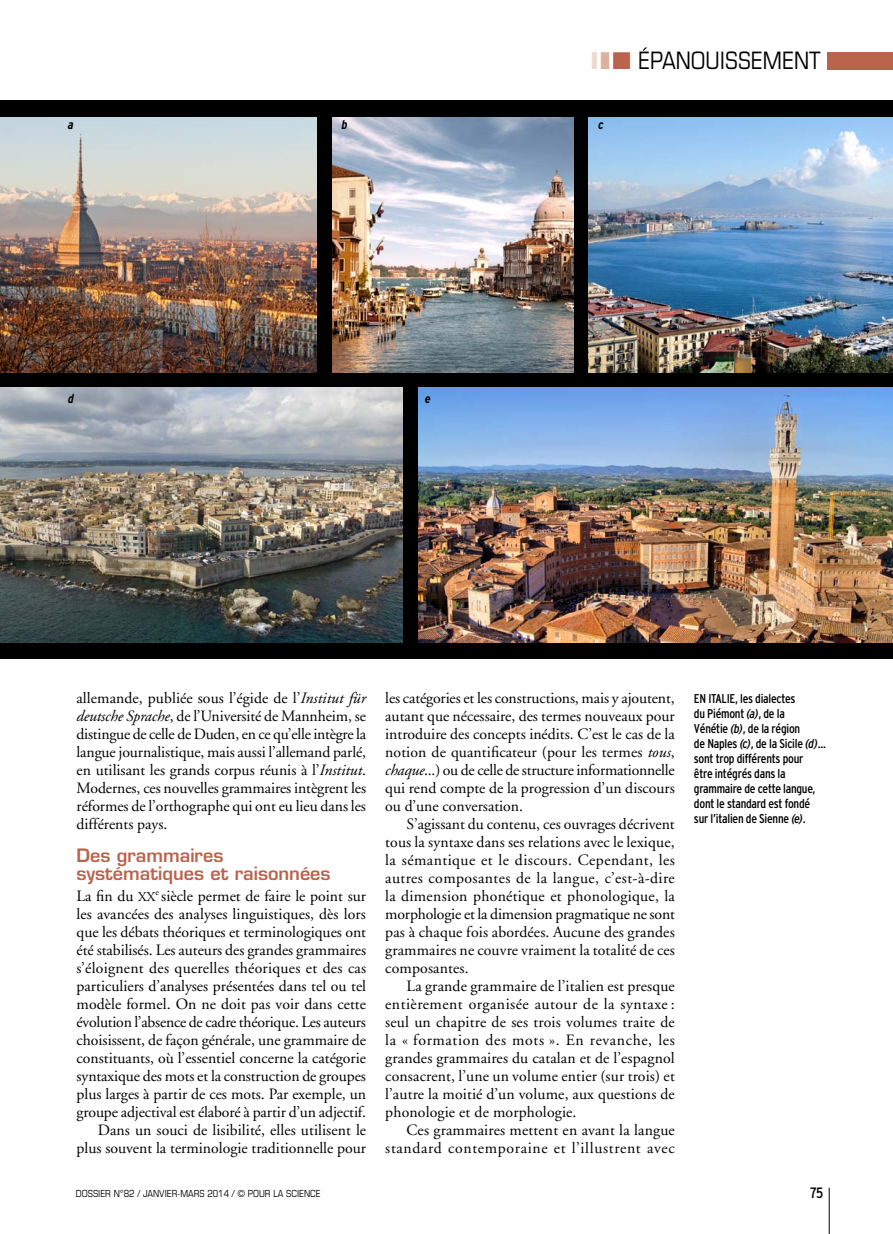
<style>
.page{position:relative;width:893px;height:1234px;background:#fff}
.page>*{position:absolute;margin:0;border:0;box-sizing:border-box;transform-origin:0 0}
.t1{font:condensed 24px "Eurostile";color:#000}
.inter2{font:600 18px/18px "Eurostile";color:#ba634c}
.texte_courant{font:15.75px/18px "Adobe Garamond";letter-spacing:.005em;color:#000;text-align:justify}
.texte_courant-2{font:15.75px/18px "Adobe Garamond";letter-spacing:.035em;color:#000;text-align:right}
.t2{font:condensed 15px "Interstate";color:#000}
.legende{font:condensed 12.75px/15px "Interstate";letter-spacing:-.02em;color:#000}
.nomenclature{font:italic 700 condensed 12.75px "Interstate";color:#000}
.t3{font:condensed 9.75px "Eurostile";color:#000}
.s1{color:#edd8ce}
.s2{color:#dcb29f}
.s3{color:#ba634c}
.s4{font-style:italic}
.s5{font-family:"Adobe Garamond Regular SC850";font-size:13.35px}
</style>
<div class="page">
<div style="left:0;top:100px;width:893px;height:558px;background:#000"></div>
<img style="left:0;top:117px;width:317px;height:255px">
<img style="left:333px;top:117px;width:240px;height:255px">
<img style="left:589px;top:117px;width:304px;height:255px">
<img style="left:0;top:387px;width:403px;height:255px">
<img style="left:418px;top:387px;width:475px;height:255px">
<hr style="left:829px;top:1187px;width:1px;height:46px;background:#000">
<div style="left:827px;top:52px;width:66px;height:17px;background:#ba634c"></div>
<p class="nomenclature" style="left:68px;top:117px;width:7px">a</p>
<h1 class="t1" style="left:591px;top:46px;width:231px"><span class="s1">❙</span><span class="s2">❚</span><span class="s3">■</span> ÉPANOUISSEMENT</h1>
<p class="nomenclature" style="left:342px;top:117px;width:7px">b</p>
<p class="nomenclature" style="left:598px;top:117px;width:7px">c</p>
<p class="nomenclature" style="left:68px;top:391px;width:7px">d</p>
<p class="nomenclature" style="left:425px;top:391px;width:7px">e</p>
<p class="texte_courant" style="left:77px;top:688px;width:291px">allemande, publiée sous l’égide de l’<span class="s4">Institut für deutsche Sprache</span>, de l’Université de Mannheim, se distingue de celle de Duden, en ce qu’elle intègre la langue journalistique, mais aussi l’allemand parlé, en utilisant les grands corpus réunis à l’<span class="s4">Institut</span>.<br>Modernes, ces nouvelles grammaires intègrent les réformes de l’orthographe qui ont eu lieu dans les différents pays.</p>
<p class="inter2" style="left:77px;top:846px;width:256px">Des grammaires systématiques et raisonnées</p>
<p class="texte_courant" style="left:77px;top:886px;width:291px">La fin du <span class="s5">xx</span><sup>e</sup> siècle permet de faire le point sur les avancées des analyses linguistiques, dès lors que les débats théoriques et terminologiques ont été stabilisés. Les auteurs des grandes grammaires s’éloignent des querelles théoriques et des cas particuliers d’analyses présentées dans tel ou tel modèle formel. On ne doit pas voir dans cette évolution l’absence de cadre théorique. Les auteurs choisissent, de façon générale, une grammaire de constituants, où l’essentiel concerne la catégorie syntaxique des mots et la construction de groupes plus larges à partir de ces mots. Par exemple, un groupe adjectival est élaboré à partir d’un adjectif.</p>
<p class="texte_courant" style="left:77px;top:1120px;width:291px;text-align:right">Dans un souci de lisibilité, elles utilisent le plus souvent la terminologie traditionnelle pour</p>
<p class="texte_courant" style="left:385px;top:688px;width:291px">les catégories et les constructions, mais y ajoutent, autant que nécessaire, des termes nouveaux pour introduire des concepts inédits. C’est le cas de la notion de quantificateur (pour les termes <span class="s4">tous</span>, <span class="s4">chaque</span>...) ou de celle de structure informationnelle qui rend compte de la progression d’un discours ou d’une conversation.</p>
<p class="texte_courant" style="left:385px;top:814px;width:291px;text-indent:21px">S’agissant du contenu, ces ouvrages décrivent tous la syntaxe dans ses relations avec le lexique, la sémantique et le discours. Cependant, les autres composantes de la langue, c’est-à-dire la dimension phonétique et phonologique, la morphologie et la dimension pragmatique ne sont pas à chaque fois abordées. Aucune des grandes grammaires ne couvre vraiment la totalité de ces composantes.</p>
<p class="texte_courant" style="left:385px;top:976px;width:291px;text-indent:21px">La grande grammaire de l’italien est presque entièrement organisée autour de la syntaxe : seul un chapitre de ses trois volumes traite de la « formation des mots ». En revanche, les grandes grammaires du catalan et de l’espagnol consacrent, l’une un volume entier (sur trois) et l’autre la moitié d’un volume, aux questions de phonologie et de morphologie.</p>
<p class="texte_courant-2" style="left:385px;top:1120px;width:291px">Ces grammaires mettent en avant la langue standard contemporaine et l’illustrent avec</p>
<p class="legende" style="left:694px;top:690px;width:134px">EN ITALIE, les dialectes<br>du Piémont <span class="s4">(a)</span>, de la<br>Vénétie <span class="s4">(b)</span>, de la région<br>de Naples <span class="s4">(c)</span>, de la Sicile <span class="s4">(d)</span>... sont trop différents pour<br>être intégrés dans la grammaire de cette langue, dont le standard est fondé sur l’italien de Sienne <span class="s4">(e)</span>.</p>
<p class="t3" style="left:76px;top:1187px;width:246px">DOSSIER N°82 / JANVIER-MARS 2014 / © POUR LA SCIENCE</p>
<p class="t2" style="left:810px;top:1183px;width:15px">75</p>
</div>
